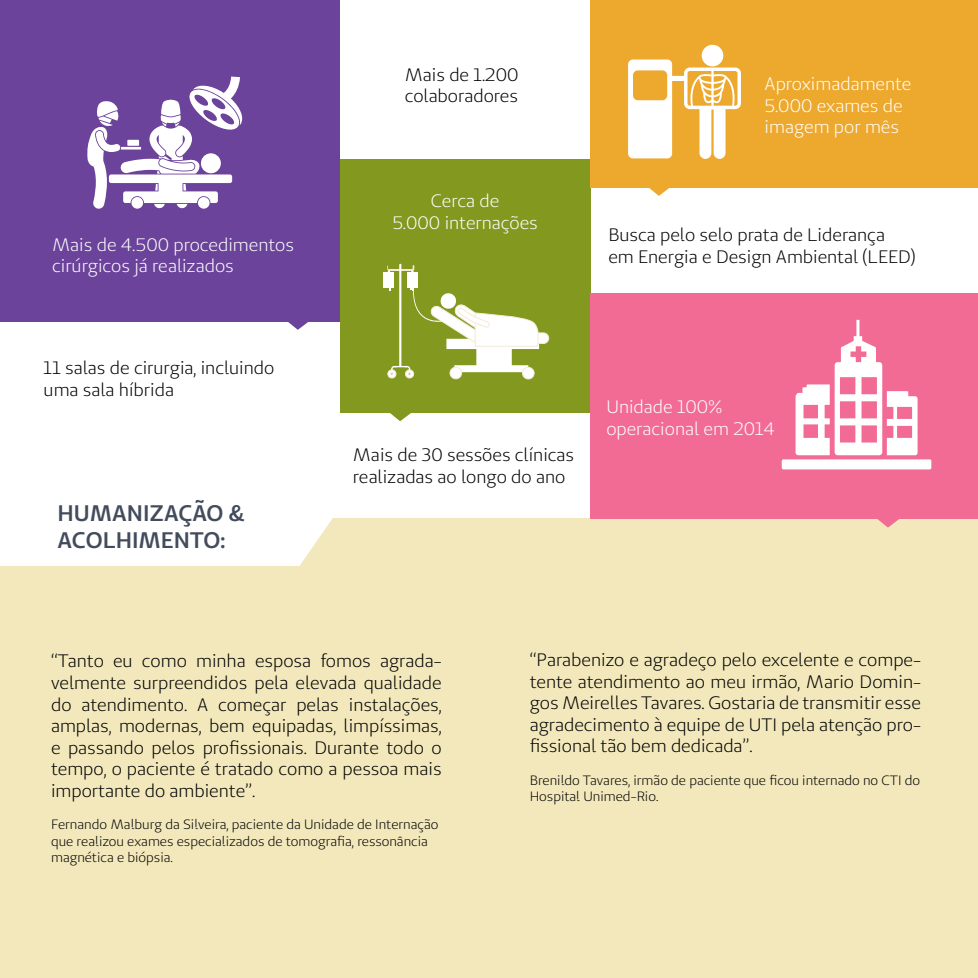
<style>
.page{position:relative;width:978px;height:978px;background:#fff}
.page>*{position:absolute;margin:0;border:0;box-sizing:border-box;transform-origin:0 0}
.t1{font:600 22.5px/27px "Unimed Sans";color:#434c5c}
.t2{font:18px/21.6px "Unimed Sans";color:#000}
.t3{font:18px/21.6px "Unimed Sans";color:#fff}
.t4{font:13.5px/16.2px "Unimed Sans";color:#000}
</style>
<div class="page">
<div style="left:0;top:519px;width:978px;height:459px;background:#f2e8bc"></div>
<div style="left:0;top:0;width:340px;height:321px;background:#6b439a"></div>
<div style="left:340px;top:159px;width:251px;height:253px;background:#83981f"></div>
<div style="left:591px;top:0;width:387px;height:187px;background:#eda82e"></div>
<div style="left:591px;top:293px;width:387px;height:226px;background:#f16b95"></div>
<svg style="left:272px;top:321px;width:51px;height:9px"></svg>
<div style="left:473px;top:333px;width:76px;height:10px;background:#fff;border-radius:5px"></div>
<div style="left:473px;top:333px;width:76px;height:11px;border:1px solid #f5ead9;border-radius:5px"></div>
<div style="left:384px;top:272px;width:10px;height:16px;background:#fff"></div>
<div style="left:407px;top:272px;width:10px;height:16px;background:#fff"></div>
<svg style="left:387px;top:266px;width:27px;height:12px"></svg>
<hr style="left:399px;top:264px;width:2px;height:103px;background:#fff">
<svg style="left:375px;top:287px;width:167px;height:134px"></svg>
<svg style="left:87px;top:77px;width:156px;height:132px"></svg>
<div style="left:127px;top:140px;width:12px;height:6px;background:#fff"></div>
<svg style="left:628px;top:44px;width:113px;height:152px"></svg>
<svg style="left:0;top:512px;width:591px;height:54px"></svg>
<svg style="left:782px;top:320px;width:149px;height:208px"></svg>
<p class="t3" style="left:52px;top:233px;width:243px">Mais de 4.500 procedimentos cirúrgicos já realizados</p>
<p class="t2" style="left:44px;top:357px;width:232px">11 salas de cirurgia, incluindo uma sala híbrida</p>
<p class="t1" style="left:57px;top:499px;width:190px">HUMANIZAÇÃO &amp;<br>ACOLHIMENTO:</p>
<p class="t2" style="left:405px;top:63px;width:115px">Mais de 1.200 colaboradores</p>
<p class="t3" style="left:392px;top:190px;width:147px;text-align:center">Cerca de<br>5.000 internações</p>
<p class="t3" style="left:765px;top:73px;width:148px">Aproximadamente<br>5.000 exames de imagem por mês</p>
<p class="t2" style="left:608px;top:224px;width:309px">Busca pelo selo prata de Liderança<br>em Energia e Design Ambiental (LEED)</p>
<p class="t2" style="left:353px;top:444px;width:223px">Mais de 30 sessões clínicas realizadas ao longo do ano</p>
<p class="t3" style="left:606px;top:396px;width:170px">Unidade 100% operacional em 2014</p>
<p class="t2" style="left:51px;top:650px;width:392px;text-align:justify">“Tanto eu como minha esposa fomos agrada&shy;velmente surpreendidos pela elevada qualidade do atendimento. A começar pelas instalações, amplas, modernas, bem equipadas, limpíssimas, e passando pelos profissionais. Durante todo o tempo, o paciente é tratado como a pessoa mais importante do ambiente”.</p>
<p class="t4" style="left:51px;top:816px;width:389px">Fernando Malburg da Silveira, paciente da Unidade de I nternação que realizou exames especializados de tomografia, ressonância magnética e biópsia.</p>
<p class="t2" style="left:530px;top:649px;width:393px;text-align:justify">“Parabenizo e agradeço pelo excelente e compe&shy;tente atendimento ao meu irmão, Mario Domin&shy;gos Meirelles Tavares. Gostaria de transmitir esse agradecimento à equipe de UTI pela atenção pro&shy;fissional tão bem dedicada”.</p>
<p class="t4" style="left:530px;top:772px;width:392px">Brenildo Tavares, irmão de paciente que ficou internado no CTI do<br>Hospital Unimed-Rio.</p>
</div>
